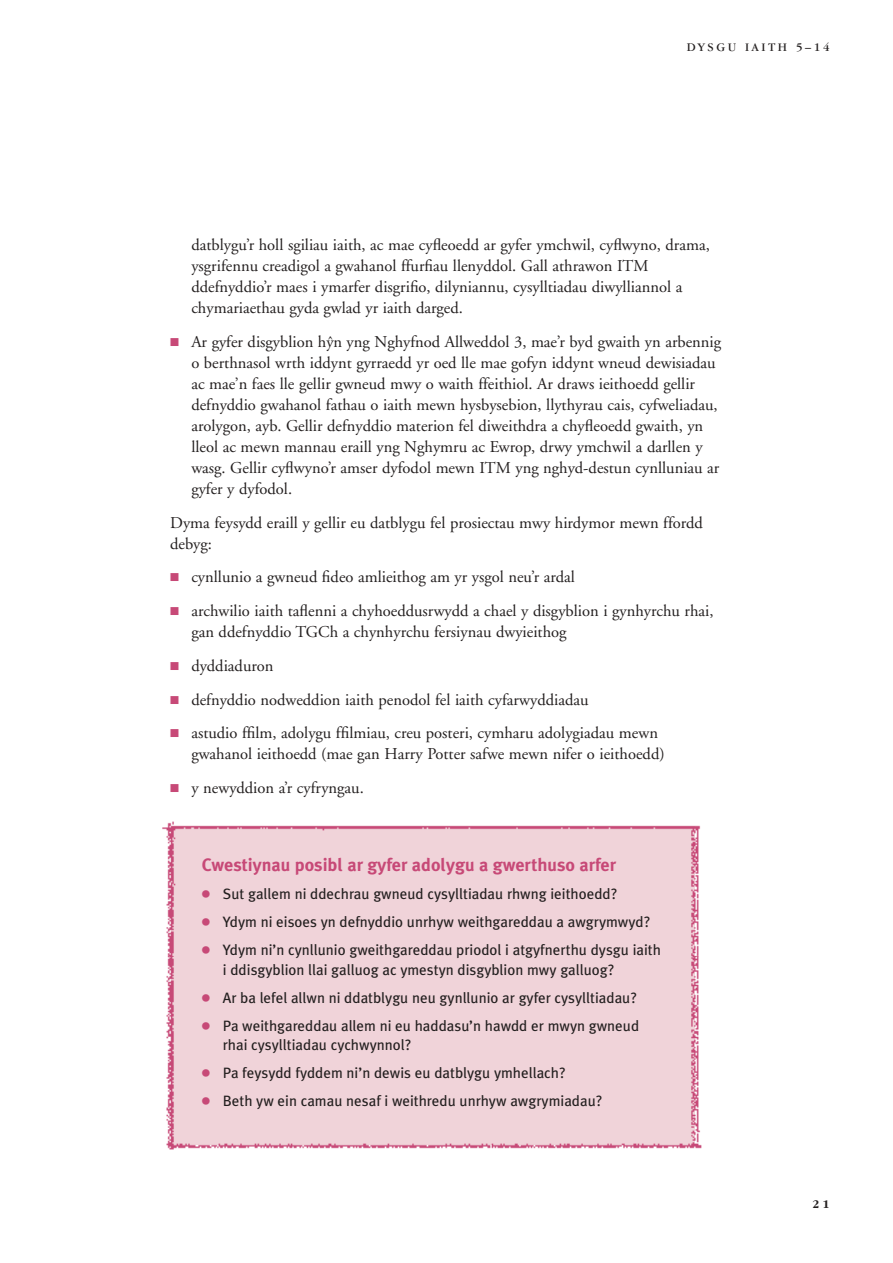
<style>
.page{position:relative;width:893px;height:1263px;background:#fff}
.page>*{position:absolute;margin:0;border:0;box-sizing:border-box;transform-origin:0 0}
.t1{font:700 18px "Meta Plus";color:#c74977}
.t2{font:16.5px/21px "Adobe Garamond";color:#231f1f}
.t3{font:15px/19.5px "Meta Plus";color:#231f1f}
.t4{font:12px "Garamond IT Cby BT";letter-spacing:.22em;color:#231f1f}
.t5{font:700 12px "Garamond IT Cby BT";color:#231f1f}
.s1{color:#c74977}
</style>
<div class="page">
<img style="left:162px;top:821px;width:540px;height:329px">
<p class="t4" style="left:687px;top:42px;width:144px">DYSGU IAITH 5–14</p>
<p class="t2" style="left:191px;top:236px;width:520px">datblygu’r holl sgiliau iaith, ac mae cyfleoedd ar gyfer ymchwil, cyflwyno, drama, ysgrifennu creadigol a gwahanol ffurfiau llenyddol. Gall athrawon ITM ddefnyddio’r maes i ymarfer disgrifio, dilyniannu, cysylltiadau diwylliannol a chymariaethau gyda gwlad yr iaith darged.</p>
<p class="t2" style="left:191px;top:333px;width:531px">Ar gyfer disgyblion hyˆn yng Nghyfnod Allweddol 3, mae’r byd gwaith yn arbennig o berthnasol wrth iddynt gyrraedd yr oed lle mae gofyn iddynt wneud dewisiadau ac mae’n faes lle gellir gwneud mwy o waith ffeithiol. Ar draws ieithoedd gellir defnyddio gwahanol fathau o iaith mewn hysbysebion, llythyrau cais, cyfweliadau, arolygon, ayb. Gellir defnyddio materion fel diweithdra a chyfleoedd gwaith, yn lleol ac mewn mannau eraill yng Nghymru ac Ewrop, drwy ymchwil a darllen y wasg. Gellir cyflwyno’r amser dyfodol mewn ITM yng nghyd-destun cynlluniau ar gyfer y dyfodol.</p>
<p class="t2" style="left:170px;top:513px;width:534px">Dyma feysydd eraill y gellir eu datblygu fel prosiectau mwy hirdymor mewn ffordd debyg:</p>
<p class="t2" style="left:191px;top:562px;width:523px;line-height:33.8px">cynllunio a gwneud fideo amlieithog am yr ysgol neu’r ardal<br>archwilio iaith taflenni a chyhoeddusrwydd a chael y disgyblion i gynhyrchu rhai,</p>
<p class="t2" style="left:191px;top:616px;width:468px;line-height:33.8px">gan ddefnyddio TGCh a chynhyrchu fersiynau dwyieithog<br>dyddiaduron<br>defnyddio nodweddion iaith penodol fel iaith cyfarwyddiadau<br>astudio ffilm, adolygu ffilmiau, creu posteri, cymharu adolygiadau mewn</p>
<p class="t2" style="left:191px;top:739px;width:475px;line-height:33.8px">gwahanol ieithoedd (mae gan Harry Potter safwe mewn nifer o ieithoedd) y newyddion a’r cyfryngau.</p>
<p class="t1" style="left:202px;top:857px;width:416px">Cwestiynau posibl ar gyfer adolygu a gwerthuso arfer</p>
<p class="t3" style="left:202px;top:885px;width:417px"><span class="s1">✔</span> Sut gallem ni ddechrau gwneud cysylltiadau rhwng ieithoedd?</p>
<p class="t3" style="left:202px;top:913px;width:450px"><span class="s1">✔</span> Ydym ni eisoes yn defnyddio unrhyw weithgareddau a awgrymwyd?</p>
<p class="t3" style="left:223px;top:941px;width:439px;text-indent:-21px"><span class="s1">✔</span> Ydym ni’n cynllunio gweithgareddau priodol i atgyfnerthu dysgu iaith i ddisgyblion llai galluog ac ymestyn disgyblion mwy galluog?</p>
<p class="t3" style="left:202px;top:988px;width:437px"><span class="s1">✔</span> Ar ba lefel allwn ni ddatblygu neu gynllunio ar gyfer cysylltiadau?</p>
<p class="t3" style="left:223px;top:1016px;width:418px;text-indent:-21px"><span class="s1">✔</span> Pa weithgareddau allem ni eu haddasu’n hawdd er mwyn gwneud rhai cysylltiadau cychwynnol?</p>
<p class="t3" style="left:202px;top:1064px;width:365px"><span class="s1">✔</span> Pa feysydd fyddem ni’n dewis eu datblygu ymhellach?</p>
<p class="t3" style="left:202px;top:1092px;width:402px"><span class="s1">✔</span> Beth yw ein camau nesaf i weithredu unrhyw awgrymiadau?</p>
<p class="t5" style="left:812px;top:1199px;width:18px">21</p>
</div>
